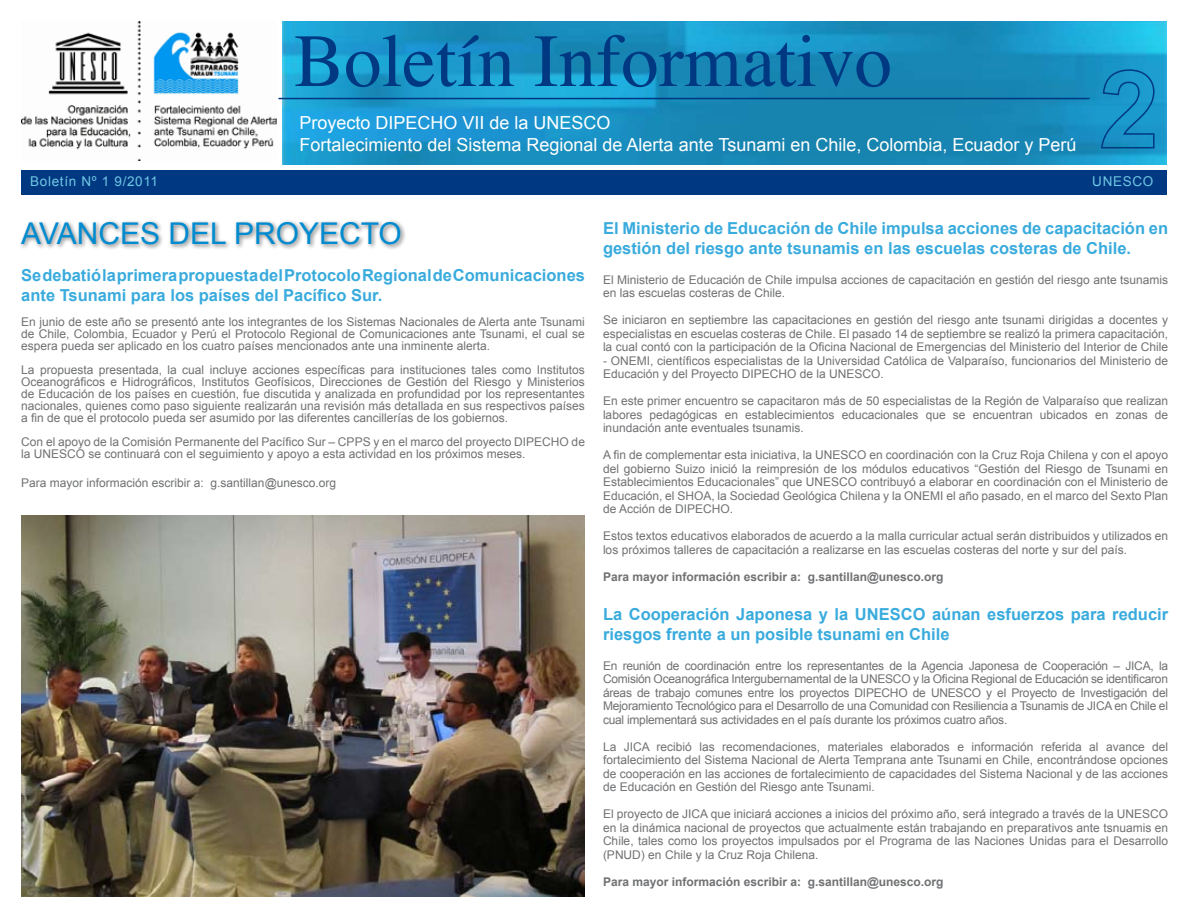
<style>
.page{position:relative;width:1188px;height:918px;background:#fff}
.page>*{position:absolute;margin:0;border:0;box-sizing:border-box;transform-origin:0 0}
.t1{font:75px "Times";color:#003882}
.t2{font:30px "Arial";color:#008bd0}
.t3{font:18px/21.6px "Arial";color:#fff}
.t4{font:700 16.5px/19.8px "Arial";color:#39abdd}
.t5{font:13.5px "Arial";letter-spacing:.05em;color:#70c7e3}
.t6{font:12px/13.5px "Arial";color:#707173;text-align:justify}
.t7{font:700 12px "Arial";color:#707173}
</style>
<div class="page">
<div style="left:18px;top:219px;width:388px;height:31px;background:#000;opacity:.5"></div>
<img style="left:21px;top:515px;width:564px;height:382px">
<img style="left:283px;top:21px;width:884px;height:144px">
<img style="left:21px;top:21px;width:256px;height:140px">
<hr style="left:279px;top:98px;width:811px;height:1px;background:#003882">
<svg style="left:1100px;top:69px;width:55px;height:80px;background:#178bc1"></svg>
<div style="left:21px;top:170px;width:1146px;height:25px;background:#003882"></div>
<h1 class="t1" style="left:294px;top:-9px;width:599px">Boletín Informativo</h1>
<h3 class="t3" style="left:299px;top:112px;width:779px">Proyecto DIPECHO VII de la UNESCO<br>Fortalecimiento del Sistema Regional de Alerta ante Tsunami en Chile, Colombia, Ecuador y Perú</h3>
<p class="t5" style="left:30px;top:174px;width:129px">Boletín Nº 1 9/2011</p>
<p class="t5" style="left:1092px;top:174px;width:63px">UNESCO</p>
<h2 class="t2" style="left:21px;top:217px;width:382px">AVANCES DEL PROYECTO</h2>
<h3 class="t4" style="left:21px;top:265px;width:565px">Se debatió la primera propuesta del Protocolo Regional de Comunicaciones ante Tsunami para los países del Pacífico Sur.</h3>
<p class="t6" style="left:21px;top:316px;width:565px;line-height:12px">En junio de este año se presentó ante los integrantes de los Sistemas Nacionales de Alerta ante Tsunami de Chile, Colombia, Ecuador y Perú el Protocolo Regional de Comunicaciones ante Tsunami, el cual se espera pueda ser aplicado en los cuatro países mencionados ante una inminente alerta.</p>
<p class="t6" style="left:21px;top:364px;width:565px;line-height:12px">La propuesta presentada, la cual incluye acciones específicas para instituciones tales como Institutos Oceanográficos e Hidrográficos, Institutos Geofísicos, Direcciones de Gestión del Riesgo y Ministerios de Educación de los países en cuestión, fue discutida y analizada en profundidad por los representantes nacionales, quienes como paso siguiente realizarán una revisión más detallada en sus respectivos países a fin de que el protocolo pueda ser asumido por las diferentes cancillerías de los gobiernos.</p>
<p class="t6" style="left:21px;top:436px;width:565px;line-height:12px">Con el apoyo de la Comisión Permanente del Pacífico Sur – CPPS y en el marco del proyecto DIPECHO de la UNESCO se continuará con el seguimiento y apoyo a esta actividad en los próximos meses.</p>
<p class="t6" style="left:21px;top:476px;width:316px">Para mayor información escribir a: g.santillan@unesco.org</p>
<h3 class="t4" style="left:603px;top:218px;width:567px">El Ministerio de Educación de Chile impulsa acciones de capacitación en gestión del riesgo ante tsunamis en las escuelas costeras de Chile.</h3>
<p class="t6" style="left:603px;top:273px;width:567px">El Ministerio de Educación de Chile impulsa acciones de capacitación en gestión del riesgo ante tsunamis en las escuelas costeras de Chile.</p>
<p class="t6" style="left:603px;top:313px;width:567px">Se iniciaron en septiembre las capacitaciones en gestión del riesgo ante tsunami dirigidas a docentes y especialistas en escuelas costeras de Chile. El pasado 14 de septiembre se realizó la primera capacitación, la cual contó con la participación de la Oficina Nacional de Emergencias del Ministerio del Interior de Chile</p>
<p class="t6" style="left:603px;top:354px;width:567px">- ONEMI, científicos especialistas de la Universidad Católica de Valparaíso, funcionarios del Ministerio de<br>Educación y del Proyecto DIPECHO de la UNESCO.</p>
<p class="t6" style="left:603px;top:394px;width:567px">En este primer encuentro se capacitaron más de 50 especialistas de la Región de Valparaíso que realizan labores pedagógicas en establecimientos educacionales que se encuentran ubicados en zonas de inundación ante eventuales tsunamis.</p>
<p class="t6" style="left:603px;top:448px;width:567px">A fin de complementar esta iniciativa, la UNESCO en coordinación con la Cruz Roja Chilena y con el apoyo del gobierno Suizo inició la reimpresión de los módulos educativos “Gestión del Riesgo de Tsunami en Establecimientos Educacionales” que UNESCO contribuyó a elaborar en coordinación con el Ministerio de Educación, el SHOA, la Sociedad Geológica Chilena y la ONEMI el año pasado, en el marco del Sexto Plan de Acción de DIPECHO.</p>
<p class="t6" style="left:603px;top:529px;width:567px">Estos textos educativos elaborados de acuerdo a la malla curricular actual serán distribuidos y utilizados en los próximos talleres de capacitación a realizarse en las escuelas costeras del norte y sur del país.</p>
<p class="t7" style="left:603px;top:570px;width:342px">Para mayor información escribir a: g.santillan@unesco.org</p>
<h3 class="t4" style="left:603px;top:605px;width:567px">La Cooperación Japonesa y la UNESCO aúnan esfuerzos para reducir riesgos frente a un posible tsunami en Chile</h3>
<p class="t6" style="left:603px;top:659px;width:567px">En reunión de coordinación entre los representantes de la Agencia Japonesa de Cooperación – JICA, la Comisión Oceanográfica Intergubernamental de la UNESCO y la Oficina Regional de Educación se identificaron áreas de trabajo comunes entre los proyectos DIPECHO de UNESCO y el Proyecto de Investigación del Mejoramiento Tecnológico para el Desarrollo de una Comunidad con Resiliencia a Tsunamis de JICA en Chile el cual implementará sus actividades en el país durante los próximos cuatro años.</p>
<p class="t6" style="left:603px;top:740px;width:567px">La JICA recibió las recomendaciones, materiales elaborados e información referida al avance del fortalecimiento del Sistema Nacional de Alerta Temprana ante Tsunami en Chile, encontrándose opciones de cooperación en las acciones de fortalecimiento de capacidades del Sistema Nacional y de las acciones de Educación en Gestión del Riesgo ante Tsunami.</p>
<p class="t6" style="left:603px;top:807px;width:567px">El proyecto de JICA que iniciará acciones a inicios del próximo año, será integrado a través de la UNESCO en la dinámica nacional de proyectos que actualmente están trabajando en preparativos ante tsnuamis en Chile, tales como los proyectos impulsados por el Programa de las Naciones Unidas para el Desarrollo (PNUD) en Chile y la Cruz Roja Chilena.</p>
<p class="t7" style="left:603px;top:875px;width:342px">Para mayor información escribir a: g.santillan@unesco.org</p>
</div>
